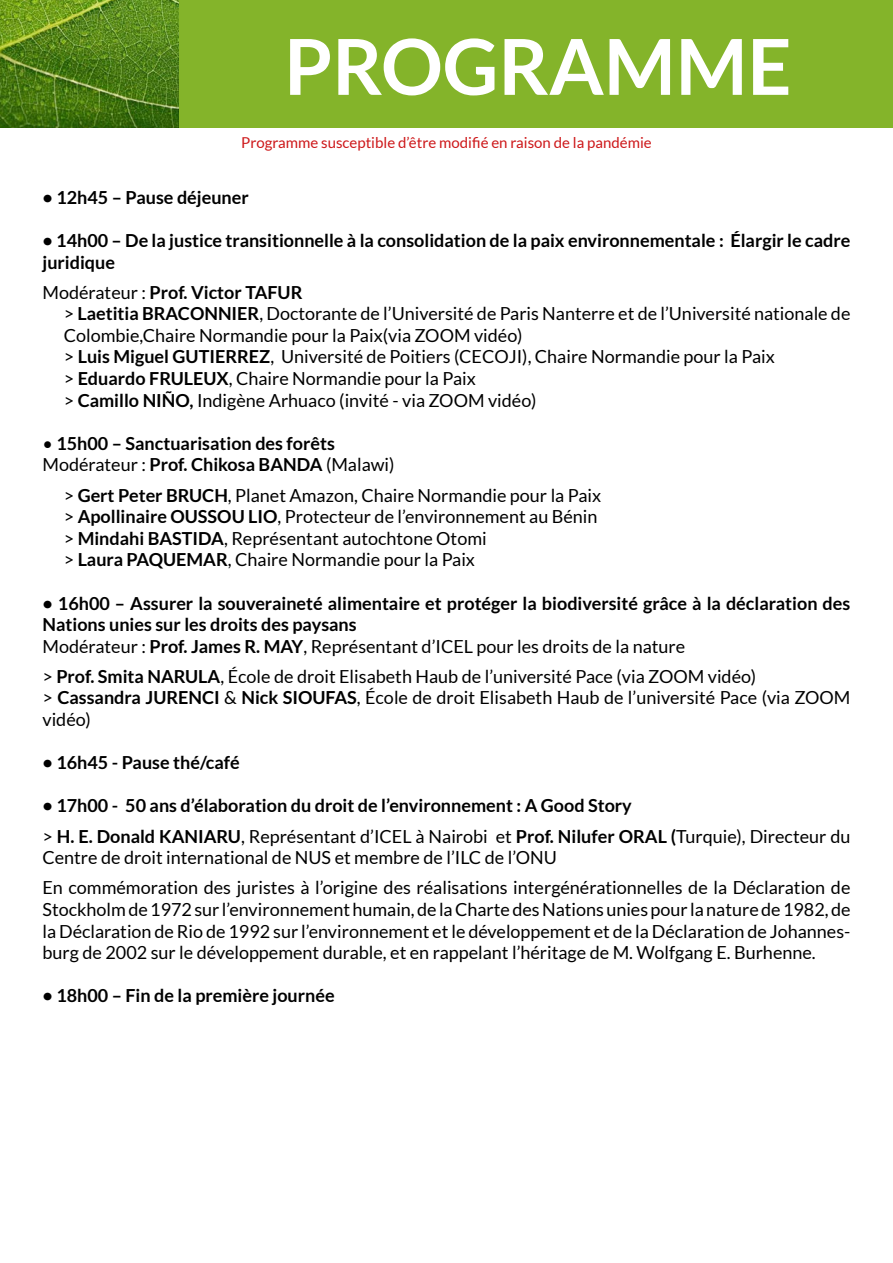
<style>
.page{position:relative;width:893px;height:1263px;background:#fff}
.page>*{position:absolute;margin:0;border:0;box-sizing:border-box;transform-origin:0 0}
.t1{font:700 77.25px "Lato";color:#fff}
.t2{font:18px/21.6px "Lato";color:#000}
.t3{font:700 18px/21.6px "Lato";color:#000}
.t4{font:15px "Lato";color:#cd1719}
.s1{font-weight:700}
.s2{font-weight:400}
</style>
<div class="page">
<div style="left:179px;top:0;width:714px;height:128px;background:#84b42a"></div>
<img style="left:0;top:0;width:179px;height:128px">
<h1 class="t1" style="left:284px;top:22px;width:509px">PROGRAMME</h1>
<p class="t4" style="left:241px;top:135px;width:412px">Programme susceptible d’être modifié en raison de la pandémie</p>
<p class="t3" style="left:43px;top:186px;width:208px">• 12h45 – Pause déjeuner</p>
<p class="t3" style="left:43px;top:229px;width:809px">• 14h00 – De la justice transitionnelle à la consolidation de la paix environnementale : Élargir le cadre juridique</p>
<p class="t2" style="left:64px;top:281px;width:788px;text-indent:-21px">Modérateur : <span class="s1">Prof. Victor TAFUR<br></span>&gt; <span class="s1">Laetitia BRACONNIER</span>, Doctorante de l’Université de Paris Nanterre et de l’Université nationale de Colombie,Chaire Normandie pour la Paix(via ZOOM vidéo)<br>&gt; <span class="s1">Luis Miguel GUTIERREZ</span>, Université de Poitiers (CECOJI), Chaire Normandie pour la Paix<br>&gt; <span class="s1">Eduardo FRULEUX</span>, Chaire Normandie pour la Paix<br>&gt; <span class="s1">Camillo NIÑO,</span> Indigène Arhuaco (invité - via ZOOM vidéo)</p>
<p class="t3" style="left:43px;top:432px;width:353px"><span class="s2">•</span> 15h00 – Sanctuarisation des forêts<br><span class="s2">Modérateur :</span> Prof. Chikosa BANDA <span class="s2">(Malawi)</span></p>
<p class="t2" style="left:64px;top:484px;width:539px">&gt; <span class="s1">Gert Peter BRUCH</span>, Planet Amazon, Chaire Normandie pour la Paix &gt; <span class="s1">Apollinaire OUSSOU LIO</span>, Protecteur de l’environnement au Bénin &gt; <span class="s1">Mindahi BASTIDA</span>, Représentant autochtone Otomi<br>&gt; <span class="s1">Laura PAQUEMAR</span>, Chaire Normandie pour la Paix</p>
<p class="t3" style="left:42px;top:592px;width:809px">• 16h00 – Assurer la souveraineté alimentaire et protéger la biodiversité grâce à la déclaration des<br>Nations unies sur les droits des paysans<br><span class="s2">Modérateur :</span> Prof. James R. MAY<span class="s2">, Représentant d’ICEL pour les droits de la nature</span></p>
<p class="t2" style="left:42px;top:665px;width:809px">&gt; <span class="s1">Prof. Smita NARULA</span>, École de droit Elisabeth Haub de l’université Pace (via ZOOM vidéo)<br>&gt; <span class="s1">Cassandra JURENCI</span> &amp; <span class="s1">Nick SIOUFAS</span>, École de droit Elisabeth Haub de l’université Pace (via ZOOM vidéo)</p>
<p class="t3" style="left:42px;top:752px;width:199px">• 16h45 - Pause thé/café</p>
<p class="t3" style="left:42px;top:791px;width:809px;line-height:30.2px">• 17h00 - 50 ans d’élaboration du droit de l’environnement : A Good Story<br><span class="s2">&gt;</span> H. E. Donald KANIARU<span class="s2">, Représentant d’ICEL à Nairobi et</span> Prof. Nilufer ORAL (<span class="s2">Turquie), Directeur du</span></p>
<p class="t2" style="left:42px;top:842px;width:809px;line-height:30.2px">Centre de droit international de NUS et membre de l’ILC de l’ONU<br>En commémoration des juristes à l’origine des réalisations intergénérationnelles de la Déclaration de</p>
<p class="t2" style="left:42px;top:898px;width:809px;text-align:justify">Stockholm de 1972 sur l’environnement humain, de la Charte des Nations unies pour la nature de 1982, de la Déclaration de Rio de 1992 sur l’environnement et le développement et de la Déclaration de Johannes&shy;burg de 2002 sur le développement durable, et en rappelant l’héritage de M. Wolfgang E. Burhenne.</p>
<p class="t3" style="left:42px;top:985px;width:294px">• 18h00 – Fin de la première journée</p>
</div>
